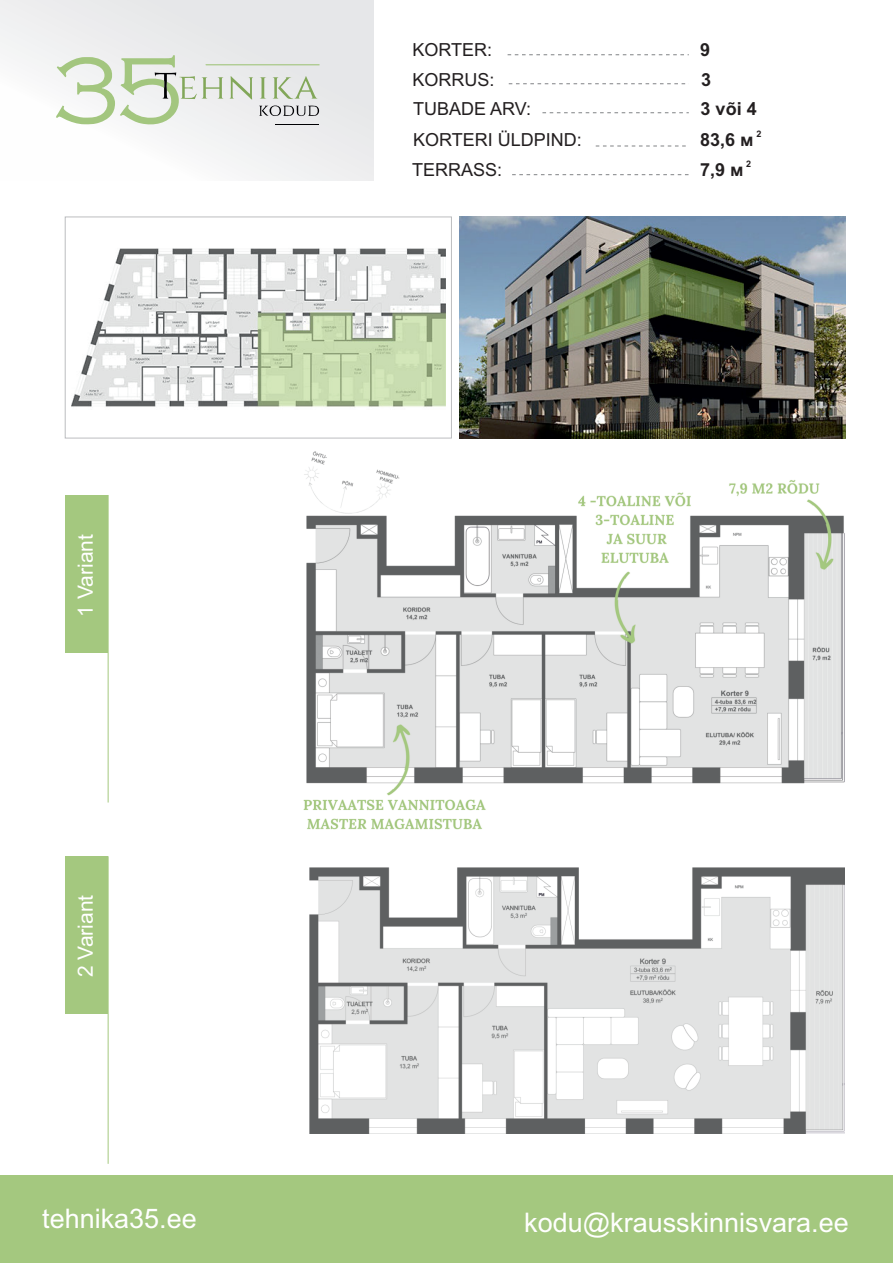
<style>
.page{position:relative;width:893px;height:1263px;background:#fff}
.page>*{position:absolute;margin:0;border:0;box-sizing:border-box;transform-origin:0 0}
.t1{font:27px "Arial";color:#fff}
.t2{font:21px "Arial";color:#fff}
.t3{font:18px/29.8px "Arial";color:#231f20}
.t4{font:700 18px/29.4px "Arial";color:#231f20}
.t5{font:700 9px "Arial";color:#231f20}
</style>
<div class="page">
<img style="left:271px;top:412px;width:575px;height:418px">
<img style="left:309px;top:868px;width:536px;height:266px">
<div style="left:65px;top:216px;width:387px;height:222px;border:1px solid #bcbdc0"></div>
<div style="left:0;top:1175px;width:893px;height:87px;background:#a4c87f"></div>
<div style="left:0;top:0;width:373px;height:180px;background:linear-gradient(to right,#fafafa,#e6e7e9)"></div>
<svg style="left:56px;top:55px;width:264px;height:71px"></svg>
<img style="left:460px;top:217px;width:386px;height:221px">
<img style="left:71px;top:248px;width:374px;height:187px">
<svg style="left:508px;top:54px;width:181px;height:1px"></svg>
<svg style="left:509px;top:83px;width:177px;height:1px"></svg>
<svg style="left:542px;top:112px;width:147px;height:1px"></svg>
<svg style="left:596px;top:146px;width:90px;height:1px"></svg>
<svg style="left:512px;top:174px;width:177px;height:1px"></svg>
<div style="left:65px;top:495px;width:43px;height:157px;background:#a4c87f"></div>
<div style="left:65px;top:856px;width:43px;height:158px;background:#a4c87f"></div>
<hr style="left:108px;top:495px;width:1px;height:307px;background:#a4c87f">
<hr style="left:108px;top:856px;width:1px;height:308px;background:#a4c87f">
<p class="t2" style="left:78px;top:617px;width:84px;rotate:-90deg">1 Variant</p>
<p class="t2" style="left:78px;top:977px;width:84px;rotate:-90deg">2 Variant</p>
<p class="t3" style="left:412px;top:37px;width:171px">KORTER:<br>KORRUS:<br>TUBADE ARV:<br>KORTERI ÜLDPIND:<br>ТЕRRASS:</p>
<p class="t4" style="left:700px;top:37px;width:58px">9<br>3<br>3 või 4</p>
<p class="t5" style="left:756px;top:130px;width:7px">2</p>
<p class="t4" style="left:700px;top:127px;width:55px">83,6 м</p>
<p class="t4" style="left:700px;top:157px;width:45px">7,9 м</p>
<p class="t5" style="left:746px;top:160px;width:7px">2</p>
<h1 class="t1" style="left:42px;top:1208px;width:156px">tehnika35.ee</h1>
<h1 class="t1" style="left:524px;top:1212px;width:326px">kodu@krausskinnisvara.ee</h1>
</div>
